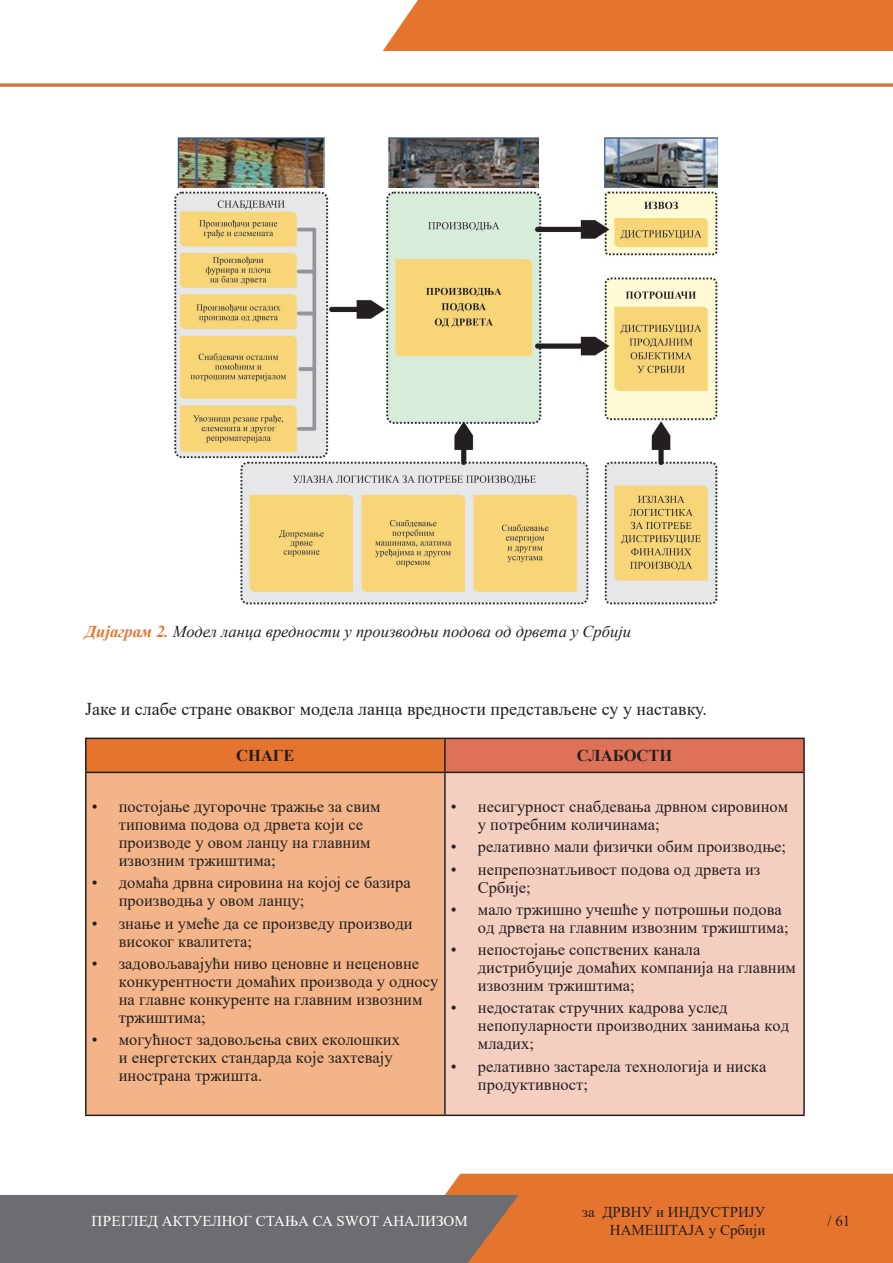
<style>
.page{position:relative;width:893px;height:1263px;background:#fff}
.page>*{position:absolute;margin:0;border:0;box-sizing:border-box;transform-origin:0 0}
.t1{font:18px "Times New Roman";color:#231f20}
.t2{font:16.5px/18px "Times New Roman";color:#231f20}
.t3{font:italic 16.5px "Times New Roman";color:#231f20}
.t4{font:700 16.5px "Times New Roman";color:#231f20}
.t5{font:15px/18px "Times New Roman";color:#231f20;text-align:right}
.t6{font:15px "Times New Roman";color:#fff}
.s1{font-weight:700;color:#e5752e}
</style>
<div class="page">
<div style="left:383px;top:0;width:510px;height:51px;background:#e5752e"></div>
<svg style="left:0;top:1174px;width:893px;height:89px;background:#b48263"></svg>
<hr style="left:0;top:84px;width:893px;height:3px;background:#e5752e">
<img style="left:174px;top:137px;width:544px;height:468px">
<div style="left:86px;top:738px;width:359px;height:34px;background:#e5752e"></div>
<div style="left:445px;top:738px;width:359px;height:34px;background:#de7259"></div>
<div style="left:86px;top:772px;width:359px;height:343px;background:#f2b488"></div>
<div style="left:445px;top:772px;width:359px;height:343px;background:#f4cfc0"></div>
<hr style="left:85px;top:738px;width:360px;height:1px;background:#231f20">
<hr style="left:85px;top:739px;width:2px;height:33px;background:#231f20">
<hr style="left:445px;top:738px;width:360px;height:1px;background:#231f20">
<hr style="left:444px;top:739px;width:2px;height:33px;background:#231f20">
<hr style="left:803px;top:739px;width:2px;height:33px;background:#231f20">
<hr style="left:85px;top:772px;width:360px;height:1px;background:#231f20">
<hr style="left:85px;top:773px;width:2px;height:341px;background:#231f20">
<hr style="left:445px;top:772px;width:360px;height:1px;background:#231f20">
<hr style="left:444px;top:773px;width:2px;height:341px;background:#231f20">
<hr style="left:803px;top:773px;width:2px;height:341px;background:#231f20">
<hr style="left:85px;top:1114px;width:360px;height:2px;background:#231f20">
<hr style="left:445px;top:1114px;width:360px;height:2px;background:#231f20">
<p class="t3" style="left:85px;top:620px;width:548px"><span class="s1">Дијаграм 2.</span> Модел ланца вредности у производњи подова од дрвета у Србији</p>
<p class="t1" style="left:85px;top:696px;width:623px">Јаке и слабе стране оваквог модела ланца вредности представљене су у наставку.</p>
<p class="t4" style="left:236px;top:743px;width:60px">СНАГЕ</p>
<p class="t4" style="left:577px;top:743px;width:97px">СЛАБОСТИ</p>
<p class="t2" style="left:119px;top:797px;width:263px;text-indent:-27px">• постојање дугорочне тражње за свим типовима подова од дрвета који се производе у овом ланцу на главним извозним тржиштима;</p>
<p class="t2" style="left:119px;top:873px;width:293px;text-indent:-27px">• домаћа дрвна сировина на којој се базира производња у овом ланцу;</p>
<p class="t2" style="left:119px;top:913px;width:295px;text-indent:-27px">• знање и умеће да се произведу производи високог квалитета;</p>
<p class="t2" style="left:119px;top:954px;width:321px;text-indent:-27px">• задовољавајући ниво ценовне и неценовне конкурентности домаћих производа у односу на главне конкуренте на главним извозним тржиштима;</p>
<p class="t2" style="left:119px;top:1030px;width:283px;text-indent:-27px">• могућност задовољења свих еколошких и енергетских стандарда које захтевају инострана тржишта.</p>
<p class="t2" style="left:478px;top:797px;width:312px;text-indent:-27px">• несигурност снабдевања дрвном сировином у потребним количинама;</p>
<p class="t2" style="left:451px;top:837px;width:337px">• релативно мали физички обим производње;</p>
<p class="t2" style="left:478px;top:860px;width:284px;text-indent:-27px">• непрепознатљивост подова од дрвета из<br>Србије;</p>
<p class="t2" style="left:478px;top:900px;width:312px;text-indent:-27px">• мало тржишно учешће у потрошњи подова од дрвета на главним извозним тржиштима;</p>
<p class="t2" style="left:478px;top:940px;width:320px;text-indent:-27px">• непостојање сопствених канала дистрибуције домаћих компанија на главним извозним тржиштима;</p>
<p class="t2" style="left:478px;top:998px;width:313px;text-indent:-27px">• недостатак стручних кадрова услед непопуларности производних занимања код младих;</p>
<p class="t2" style="left:478px;top:1057px;width:290px;text-indent:-27px">• релативно застарела технологија и ниска продуктивност;</p>
<p class="t6" style="left:91px;top:1210px;width:378px">ПреГЛЕД АКТУЕЛНОГ СТАЊА СА SWOT АНАЛИЗОМ§</p>
<p class="t5" style="left:582px;top:1202px;width:185px">за ДРВНУ и ИНДУСТРИЈУ<br>НАМЕШТАЈА у Србији</p>
<p class="t5" style="left:827px;top:1211px;width:24px">/ 61</p>
</div>
